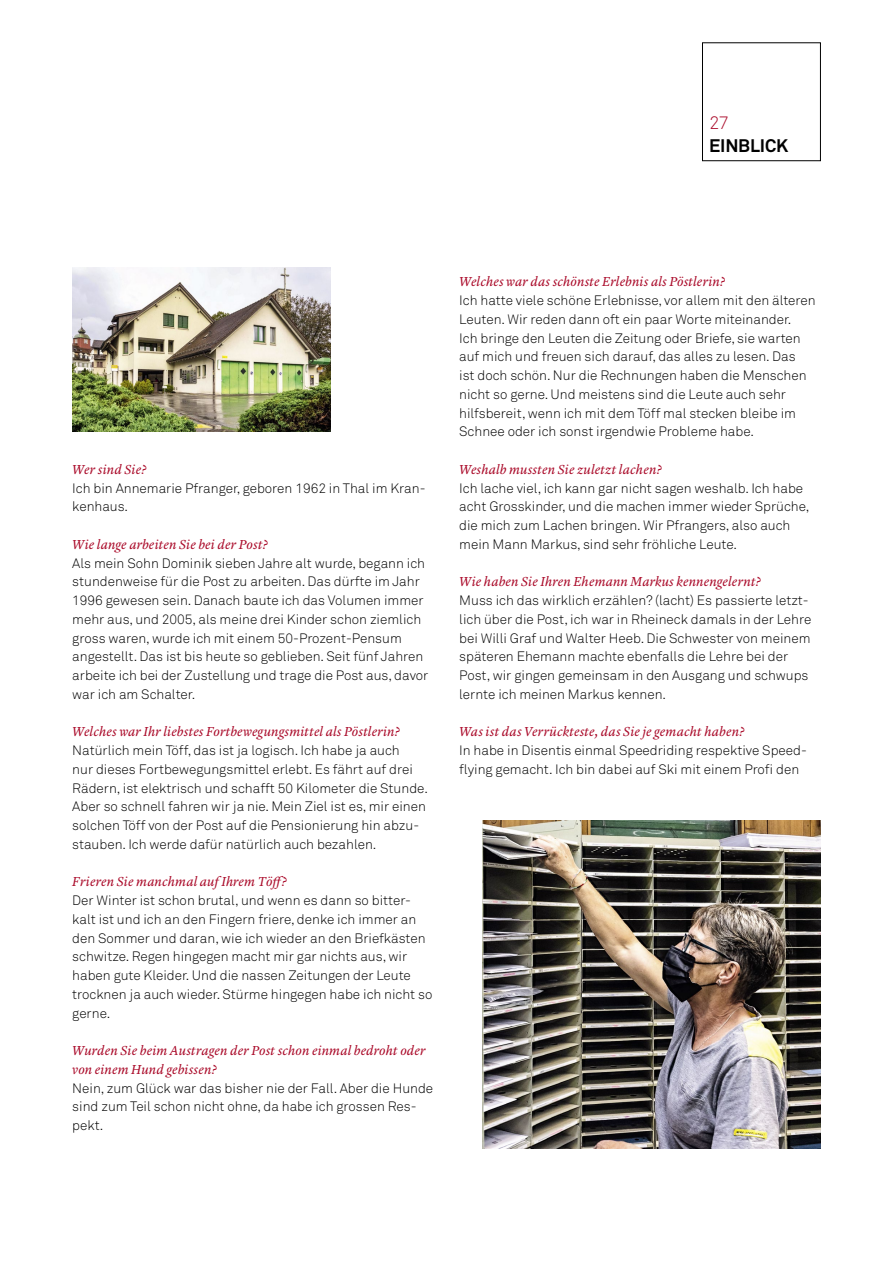
<style>
.page{position:relative;width:893px;height:1263px;background:#fff}
.page>*{position:absolute;margin:0;border:0;box-sizing:border-box;transform-origin:0 0}
.t1{font:700 18px "Akkurat Pro";letter-spacing:-.005em;color:#000}
.t2{font:300 18px "Akkurat Pro";color:#aa0b2a}
.t3{font:300 13.5px/18.8px "Akkurat Pro";color:#000}
.t4{font:italic 13.5px/18.8px "Lyon Text";letter-spacing:.01em;color:#aa0b2a}
</style>
<div class="page">
<div style="left:702px;top:43px;width:119px;height:118px;border:1px solid #000"></div>
<img style="left:483px;top:820px;width:338px;height:329px">
<img style="left:72px;top:268px;width:258px;height:164px">
<h1 class="t2" style="left:709px;top:112px;width:21px">27</h1>
<h1 class="t1" style="left:709px;top:134px;width:81px">EINBLICK</h1>
<p class="t4" style="left:72px;top:459px;width:76px">Wer sind Sie?</p>
<p class="t3" style="left:72px;top:479px;width:355px">Ich bin Annemarie Pfranger, geboren 1962 in Thal im Kran&shy;kenhaus.</p>
<p class="t4" style="left:72px;top:534px;width:197px">Wie lange arbeiten Sie bei der Post?</p>
<p class="t3" style="left:72px;top:554px;width:358px">Als mein Sohn Dominik sieben Jahre alt wurde, begann ich stundenweise für die Post zu arbeiten. Das dürfte im Jahr 1996 gewesen sein. Danach baute ich das Volumen immer mehr aus, und 2005, als meine drei Kinder schon ziemlich gross waren, wurde ich mit einem 50-Prozent-Pensum angestellt. Das ist bis heute so geblieben. Seit fünf Jahren arbeite ich bei der Zustellung und trage die Post aus, davor war ich am Schalter.</p>
<p class="t4" style="left:72px;top:721px;width:329px">Welches war Ihr liebstes Fortbewegungsmittel als Pöstlerin?</p>
<p class="t3" style="left:72px;top:741px;width:357px">Natürlich mein Töff, das ist ja logisch. Ich habe ja auch<br>nur dieses Fortbewegungsmittel erlebt. Es fährt auf drei Rädern, ist elektrisch und schafft 50 Kilometer die Stunde.<br>Aber so schnell fahren wir ja nie. Mein Ziel ist es, mir einen solchen Töff von der Post auf die Pensionierung hin abzu&shy;stauben. Ich werde dafür natürlich auch bezahlen.</p>
<p class="t4" style="left:72px;top:871px;width:216px">Frieren Sie manchmal auf Ihrem Töff?</p>
<p class="t3" style="left:72px;top:891px;width:362px">Der Winter ist schon brutal, und wenn es dann so bitter&shy;kalt ist und ich an den Fingern friere, denke ich immer an den Sommer und daran, wie ich wieder an den Briefkästen schwitze. Regen hingegen macht mir gar nichts aus, wir haben gute Kleider. Und die nassen Zeitungen der Leute trocknen ja auch wieder. Stürme hingegen habe ich nicht so gerne.</p>
<p class="t4" style="left:72px;top:1040px;width:355px">Wurden Sie beim Austragen der Post schon einmal bedroht oder von einem Hund gebissen?</p>
<p class="t3" style="left:72px;top:1079px;width:362px">Nein, zum Glück war das bisher nie der Fall. Aber die Hunde sind zum Teil schon nicht ohne, da habe ich grossen Res&shy;pekt.</p>
<p class="t4" style="left:459px;top:271px;width:268px">Welches war das schönste Erlebnis als Pöstlerin?</p>
<p class="t3" style="left:459px;top:291px;width:358px">Ich hatte viele schöne Erlebnisse, vor allem mit den älteren Leuten. Wir reden dann oft ein paar Worte miteinander.<br>Ich bringe den Leuten die Zeitung oder Briefe, sie warten auf mich und freuen sich darauf, das alles zu lesen. Das<br>ist doch schön. Nur die Rechnungen haben die Menschen nicht so gerne. Und meistens sind die Leute auch sehr hilfsbereit, wenn ich mit dem Töff mal stecken bleibe im Schnee oder ich sonst irgendwie Probleme habe.</p>
<p class="t4" style="left:459px;top:459px;width:204px">Weshalb mussten Sie zuletzt lachen?</p>
<p class="t3" style="left:459px;top:479px;width:352px">Ich lache viel, ich kann gar nicht sagen weshalb. Ich habe acht Grosskinder, und die machen immer wieder Sprüche, die mich zum Lachen bringen. Wir Pfrangers, also auch mein Mann Markus, sind sehr fröhliche Leute.</p>
<p class="t4" style="left:459px;top:571px;width:303px">Wie haben Sie Ihren Ehemann Markus kennengelernt?</p>
<p class="t3" style="left:459px;top:591px;width:354px">Muss ich das wirklich erzählen? (lacht) Es passierte letzt&shy;lich über die Post, ich war in Rheineck damals in der Lehre bei Willi Graf und Walter Heeb. Die Schwester von meinem späteren Ehemann machte ebenfalls die Lehre bei der Post, wir gingen gemeinsam in den Ausgang und schwups lernte ich meinen Markus kennen.</p>
<p class="t4" style="left:459px;top:721px;width:287px">Was ist das Verrückteste, das Sie je gemacht haben?</p>
<p class="t3" style="left:459px;top:741px;width:349px">In habe in Disentis einmal Speedriding respektive Speed&shy;flying gemacht. Ich bin dabei auf Ski mit einem Profi den</p>
</div>
